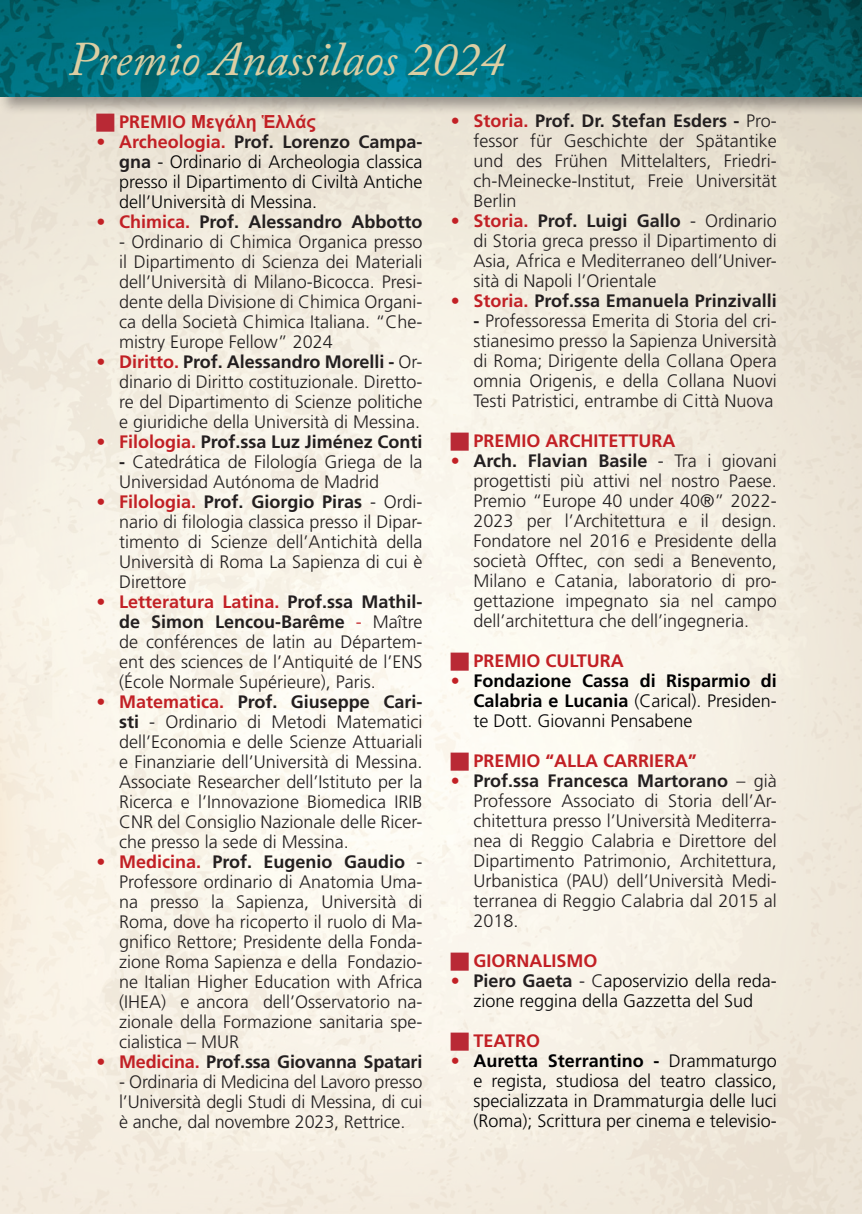
<style>
.page{position:relative;width:862px;height:1214px;background:#fff}
.page>*{position:absolute;margin:0;border:0;box-sizing:border-box;transform-origin:0 0}
.t1{font:italic 48px "Adobe Caslon Pro";color:#dbcea3}
.t2{font:300 18px/20px "Frutiger LT Std";color:#231f20;text-align:justify}
.t3{font:300 18px/20px "Frutiger LT Std";color:#000001;text-align:justify}
.t4{font:700 18px "Frutiger LT Std";color:#231f20}
.t5{font:700 18px/20px "Frutiger LT Std";color:#000001;text-align:justify}
.t6{font:700 18px "Frutiger LT Std";color:#c22025}
.t7{font:700 18px "Arial";color:#c22025}
.s1{font-family:"Frutiger LT Std"}
.s2{font-weight:700;color:#c22025}
.s3{font-weight:700;color:#231f20}
.s4{color:#c22025}
.s5{font-weight:700}
.s6{font-weight:300}
.s7{color:#231f20}
</style>
<div class="page">
<div style="left:0;top:0;width:862px;height:115px;background:#231f20;opacity:.4"></div>
<img style="left:0;top:0;width:859px;height:96px">
<hr style="left:859px;top:0;width:3px;height:115px;background:#231f20;opacity:.4">
<hr style="left:861px;top:0;width:1px;height:96px;background:#fff">
<svg style="left:96px;top:113px;width:27px;height:18px"></svg>
<svg style="left:451px;top:432px;width:27px;height:18px"></svg>
<svg style="left:451px;top:652px;width:27px;height:18px"></svg>
<svg style="left:451px;top:752px;width:27px;height:18px"></svg>
<svg style="left:451px;top:952px;width:27px;height:18px"></svg>
<svg style="left:451px;top:1032px;width:27px;height:18px"></svg>
<h1 class="t1" style="left:68px;top:30px;width:438px">Premio Anassilaos 2024</h1>
<p class="t7" style="left:119px;top:110px;width:198px"><span class="s1">PREMIO</span> Μεγάλη Ἑλλάς</p>
<p class="t3" style="left:119px;top:132px;width:305px;text-indent:-23px"><span class="s2">• Archeologia.</span> <span class="s3">Prof. Lorenzo Campa&shy;gna</span> - Ordinario di Archeologia classica presso il Dipartimento di Civiltà Antiche dell’Università di Messina.</p>
<p class="t4" style="left:96px;top:211px;width:327px"><span class="s4">• Chimica.</span> Prof. Alessandro Abbotto</p>
<p class="t2" style="left:119px;top:232px;width:305px">- Ordinario di Chimica Organica presso il Dipartimento di Scienza dei Materiali dell’Università di Milano-Bicocca. Presi&shy;dente della Divisione di Chimica Organi&shy;ca della Società Chimica Italiana. “Che&shy;mistry Europe Fellow” 2024</p>
<p class="t2" style="left:119px;top:352px;width:305px;text-indent:-23px"><span class="s2">• Diritto.</span> <span class="s5">Prof. Alessandro Morelli -</span> Or&shy;dinario di Diritto costituzionale. Diretto&shy;re del Dipartimento di Scienze politiche e giuridiche della Università di Messina.</p>
<p class="t4" style="left:96px;top:431px;width:327px"><span class="s4">• Filologia.</span> Prof.ssa Luz Jiménez Conti</p>
<p class="t2" style="left:119px;top:452px;width:305px"><span class="s5">-</span> Catedrática de Filología Griega de la<br>Universidad Autónoma de Madrid</p>
<p class="t2" style="left:119px;top:492px;width:305px;text-indent:-23px"><span class="s2">• Filologia.</span> <span class="s5">Prof. Giorgio Piras</span> - Ordi&shy;nario di filologia classica presso il Dipar&shy;timento di Scienze dell’Antichità della Università di Roma La Sapienza di cui è Direttore</p>
<p class="t2" style="left:119px;top:592px;width:305px;text-indent:-23px"><span class="s2">• Letteratura Latina.</span> <span class="s5">Prof.ssa Mathil&shy;de Simon Lencou-Barême</span> <span class="s4">-</span> Maître de conférences de latin au Départem&shy;ent des sciences de l’Antiquité de l’ENS (École Normale Supérieure), Paris.</p>
<p class="t2" style="left:119px;top:692px;width:305px;text-indent:-23px"><span class="s2">• Matematica.</span> <span class="s5">Prof. Giuseppe Cari&shy;sti</span> - Ordinario di Metodi Matematici dell’Economia e delle Scienze Attuariali e Finanziarie dell’Università di Messina.<br>Associate Researcher dell’Istituto per la Ricerca e l’Innovazione Biomedica IRIB CNR del Consiglio Nazionale delle Ricer&shy;che presso la sede di Messina.</p>
<p class="t2" style="left:119px;top:852px;width:305px;text-indent:-23px"><span class="s2">• Medicina.</span> <span class="s5">Prof. Eugenio Gaudio</span> - Professore ordinario di Anatomia Uma&shy;na presso la Sapienza, Università di Roma, dove ha ricoperto il ruolo di Ma&shy;gnifico Rettore; Presidente della Fonda&shy;zione Roma Sapienza e della Fondazio&shy;ne Italian Higher Education with Africa (IHEA) e ancora dell’Osservatorio na&shy;zionale della Formazione sanitaria spe&shy;cialistica – MUR</p>
<p class="t4" style="left:96px;top:1051px;width:327px"><span class="s4">• Medicina.</span> Prof.ssa Giovanna Spatari</p>
<p class="t2" style="left:119px;top:1072px;width:305px">- Ordinaria di Medicina del Lavoro presso l’Università degli Studi di Messina, di cui è anche, dal novembre 2023, Rettrice.</p>
<p class="t2" style="left:473px;top:111px;width:305px;text-indent:-23px"><span class="s2">• Storia.</span> <span class="s5">Prof. Dr. Stefan Esders -</span> Pro&shy;fessor für Geschichte der Spätantike und des Frühen Mittelalters, Friedri&shy;ch-Meinecke-Institut, Freie Universität Berlin</p>
<p class="t2" style="left:473px;top:211px;width:305px;text-indent:-23px"><span class="s2">• Storia.</span> <span class="s5">Prof. Luigi Gallo</span> - Ordinario di Storia greca presso il Dipartimento di Asia, Africa e Mediterraneo dell’Univer&shy;sità di Napoli l’Orientale</p>
<p class="t4" style="left:451px;top:290px;width:327px"><span class="s4">• Storia.</span> Prof.ssa Emanuela Prinzivalli</p>
<p class="t2" style="left:473px;top:311px;width:305px"><span class="s5">-</span> Professoressa Emerita di Storia del cri&shy;stianesimo presso la Sapienza Università di Roma; Dirigente della Collana Opera omnia Origenis, e della Collana Nuovi Testi Patristici, entrambe di Città Nuova</p>
<p class="t6" style="left:473px;top:430px;width:204px">PREMIO ARCHITETTURA</p>
<p class="t2" style="left:473px;top:451px;width:305px;text-indent:-23px"><span class="s2">•</span> <span class="s5">Arch. Flavian Basile</span> - Tra i giovani progettisti più attivi nel nostro Paese.<br>Premio “Europe 40 under 40®” 2022- 2023 per l’Architettura e il design.<br>Fondatore nel 2016 e Presidente della società Offtec, con sedi a Benevento, Milano e Catania, laboratorio di pro&shy;gettazione impegnato sia nel campo dell’architettura che dell’ingegneria.</p>
<p class="t6" style="left:473px;top:650px;width:152px">PREMIO CULTURA</p>
<p class="t5" style="left:473px;top:671px;width:305px;text-indent:-23px"><span class="s4">•</span> Fondazione Cassa di Risparmio di Calabria e Lucania <span class="s6">(Carical). Presiden&shy;te Dott. Giovanni Pensabene</span></p>
<p class="t6" style="left:473px;top:750px;width:225px">PREMIO “ALLA CARRIERA”</p>
<p class="t2" style="left:473px;top:771px;width:305px;text-indent:-23px"><span class="s2">•</span> <span class="s5">Prof.ssa Francesca Martorano</span> – già Professore Associato di Storia dell’Ar&shy;chitettura presso l’Università Mediterra&shy;nea di Reggio Calabria e Direttore del Dipartimento Patrimonio, Architettura, Urbanistica (PAU) dell’Università Medi&shy;terranea di Reggio Calabria dal 2015 al 2018.</p>
<p class="t6" style="left:473px;top:950px;width:126px">GIORNALISMO</p>
<p class="t3" style="left:451px;top:971px;width:327px;text-align:center"><span class="s2">•</span> <span class="s3">Piero Gaeta</span> <span class="s7">- C</span>aposervizio della reda&shy;zione reggina della Gazzetta del Sud</p>
<p class="t6" style="left:473px;top:1030px;width:68px">TEATRO</p>
<p class="t3" style="left:473px;top:1051px;width:305px;text-indent:-23px"><span class="s2">•</span> <span class="s5">Auretta Sterrantino -</span> Drammaturgo e regista, studiosa del teatro classico, specializzata in Drammaturgia delle luci (Roma); Scrittura per cinema e televisio-</p>
</div>
